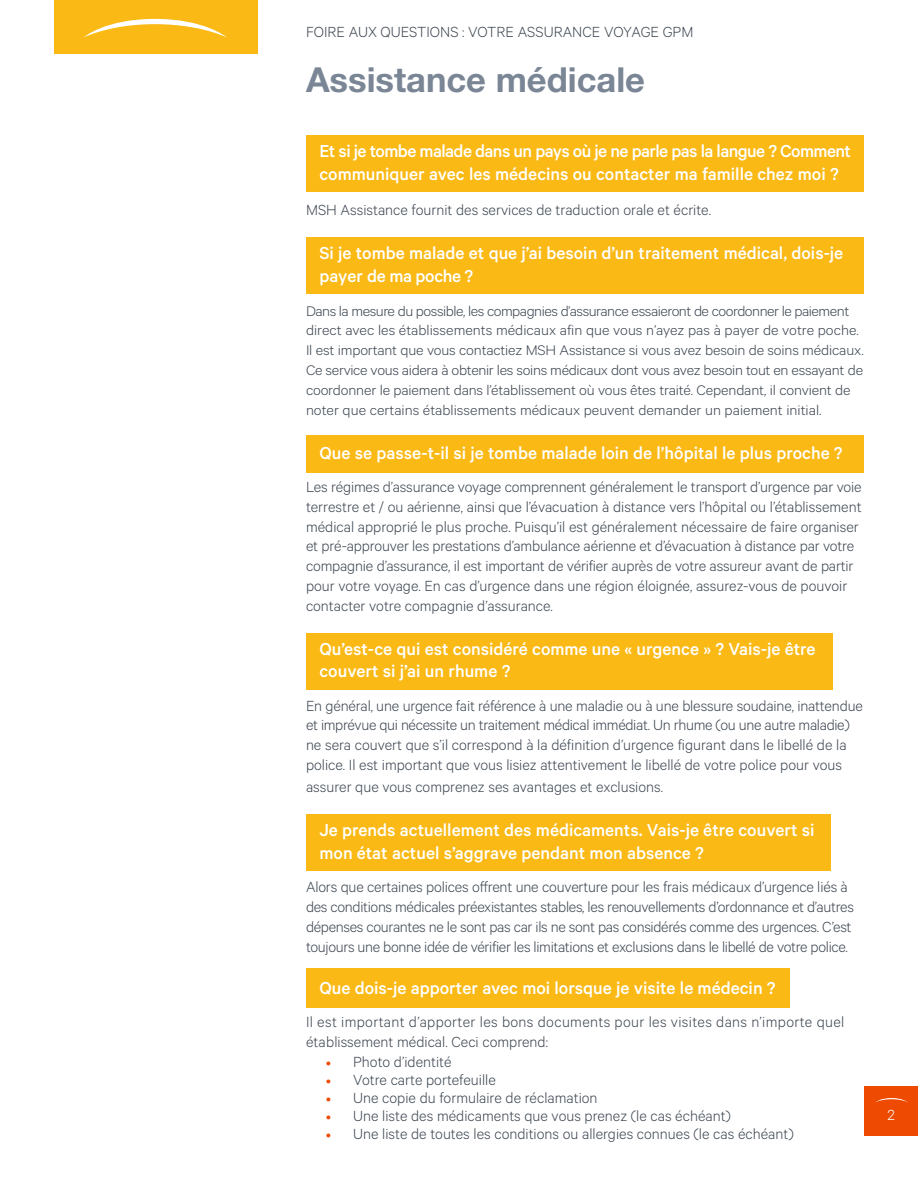
<style>
.page{position:relative;width:918px;height:1188px;background:#fff}
.page>*{position:absolute;margin:0;border:0;box-sizing:border-box;transform-origin:0 0}
.t1{font:700 34.5px "Helvetica Neue LT Std";color:#7a8695}
.t2{font:500 19.5px/22.5px "Calibre";color:#fff}
.t3{font:300 16.5px/19.8px "Calibre";letter-spacing:-.005em;color:#3b444f}
.t4{font:300 16.5px/19.8px "Calibre";letter-spacing:.02em;color:#3b444f}
.t5{font:300 16.5px "Calibre";color:#fff}
.t6{font:300 15.6px/19.8px "Calibre";letter-spacing:-.01em;color:#3b444f;scale:1.05 1}
.s1{font-weight:500;font-size:13.5px;color:#ee4a02}
</style>
<div class="page">
<div style="left:864px;top:1086px;width:54px;height:50px;background:#ee4a02"></div>
<svg style="left:876px;top:1098px;width:32px;height:4px"></svg>
<div style="left:306px;top:135px;width:558px;height:57px;background:#fab915"></div>
<div style="left:306px;top:238px;width:558px;height:56px;background:#fab915"></div>
<div style="left:306px;top:633px;width:527px;height:57px;background:#fab915"></div>
<div style="left:306px;top:969px;width:483px;height:39px;background:#fab915"></div>
<div style="left:306px;top:814px;width:525px;height:57px;background:#fab915"></div>
<div style="left:306px;top:436px;width:558px;height:37px;background:#fab915"></div>
<div style="left:54px;top:1px;width:204px;height:53px;background:#fab915"></div>
<svg style="left:84px;top:19px;width:143px;height:18px"></svg>
<p class="t3" style="left:306px;top:21px;width:389px">FOIRE AUX QUESTIONS : VOTRE ASSURANCE VOYAGE GPM</p>
<h1 class="t1" style="left:306px;top:58px;width:341px">Assistance médicale</h1>
<p class="t2" style="left:320px;top:139px;width:533px">Et si je tombe malade dans un pays où je ne parle pas la langue ? Comment communiquer avec les médecins ou contacter ma famille chez moi ?</p>
<p class="t3" style="left:306px;top:199px;width:407px">MSH Assistance fournit des services de traduction orale et écrite.</p>
<p class="t2" style="left:320px;top:241px;width:525px;line-height:23.4px">Si je tombe malade et que j’ai besoin d’un traitement médical, dois-je payer de ma poche ?</p>
<p class="t6" style="left:306px;top:300px;width:533px">Dans la mesure du possible, les compagnies d’assurance essaieront de coordonner le paiement direct avec les établissements médicaux afin que vous n’ayez pas à payer de votre poche.<br>Il est important que vous contactiez MSH Assistance si vous avez besoin de soins médicaux.<br>Ce service vous aidera à obtenir les soins médicaux dont vous avez besoin tout en essayant de coordonner le paiement dans l’établissement où vous êtes traité. Cependant, il convient de noter que certains établissements médicaux peuvent demander un paiement initial.</p>
<p class="t2" style="left:320px;top:441px;width:525px">Que se passe-t-il si je tombe malade loin de l’hôpital le plus proche ?</p>
<p class="t3" style="left:306px;top:476px;width:557px">Les régimes d’assurance voyage comprennent généralement le transport d’urgence par voie terrestre et / ou aérienne, ainsi que l’évacuation à distance vers l’hôpital ou l’établissement médical approprié le plus proche. Puisqu’il est généralement nécessaire de faire organiser et pré-approuver les prestations d’ambulance aérienne et d’évacuation à distance par votre compagnie d’assurance, il est important de vérifier auprès de votre assureur avant de partir pour votre voyage. En cas d’urgence dans une région éloignée, assurez-vous de pouvoir contacter votre compagnie d’assurance.</p>
<p class="t2" style="left:320px;top:637px;width:498px">Qu’est-ce qui est considéré comme une « urgence » ? Vais-je être couvert si j’ai un rhume ?</p>
<p class="t3" style="left:306px;top:695px;width:558px">En général, une urgence fait référence à une maladie ou à une blessure soudaine, inattendue et imprévue qui nécessite un traitement médical immédiat. Un rhume (ou une autre maladie) ne sera couvert que s’il correspond à la définition d’urgence figurant dans le libellé de la police. Il est important que vous lisiez attentivement le libellé de votre police pour vous</p>
<p class="t3" style="left:306px;top:776px;width:359px">assurer que vous comprenez ses avantages et exclusions.</p>
<p class="t2" style="left:320px;top:817px;width:497px;line-height:23.4px">Je prends actuellement des médicaments. Vais-je être couvert si mon état actuel s’aggrave pendant mon absence ?</p>
<p class="t3" style="left:306px;top:877px;width:549px">Alors que certaines polices offrent une couverture pour les frais médicaux d’urgence liés à des conditions médicales préexistantes stables, les renouvellements d’ordonnance et d’autres dépenses courantes ne le sont pas car ils ne sont pas considérés comme des urgences. C’est toujours une bonne idée de vérifier les limitations et exclusions dans le libellé de votre police.</p>
<p class="t2" style="left:320px;top:976px;width:458px">Que dois-je apporter avec moi lorsque je visite le médecin ?</p>
<p class="t4" style="left:306px;top:1012px;width:540px">Il est important d’apporter les bons documents pour les visites dans n’importe quel établissement médical. Ceci comprend:</p>
<p class="t3" style="left:326px;top:1051px;width:127px"><span class="s1">•</span> Photo d’identité</p>
<p class="t3" style="left:326px;top:1069px;width:171px"><span class="s1">•</span> Votre carte portefeuille</p>
<p class="t3" style="left:326px;top:1087px;width:273px"><span class="s1">•</span> Une copie du formulaire de réclamation</p>
<p class="t3" style="left:326px;top:1105px;width:406px"><span class="s1">•</span> Une liste des médicaments que vous prenez (le cas échéant)</p>
<p class="t3" style="left:326px;top:1123px;width:469px"><span class="s1">•</span> Une liste de toutes les conditions ou allergies connues (le cas échéant)</p>
<p class="t5" style="left:887px;top:1105px;width:9px">2</p>
</div>
